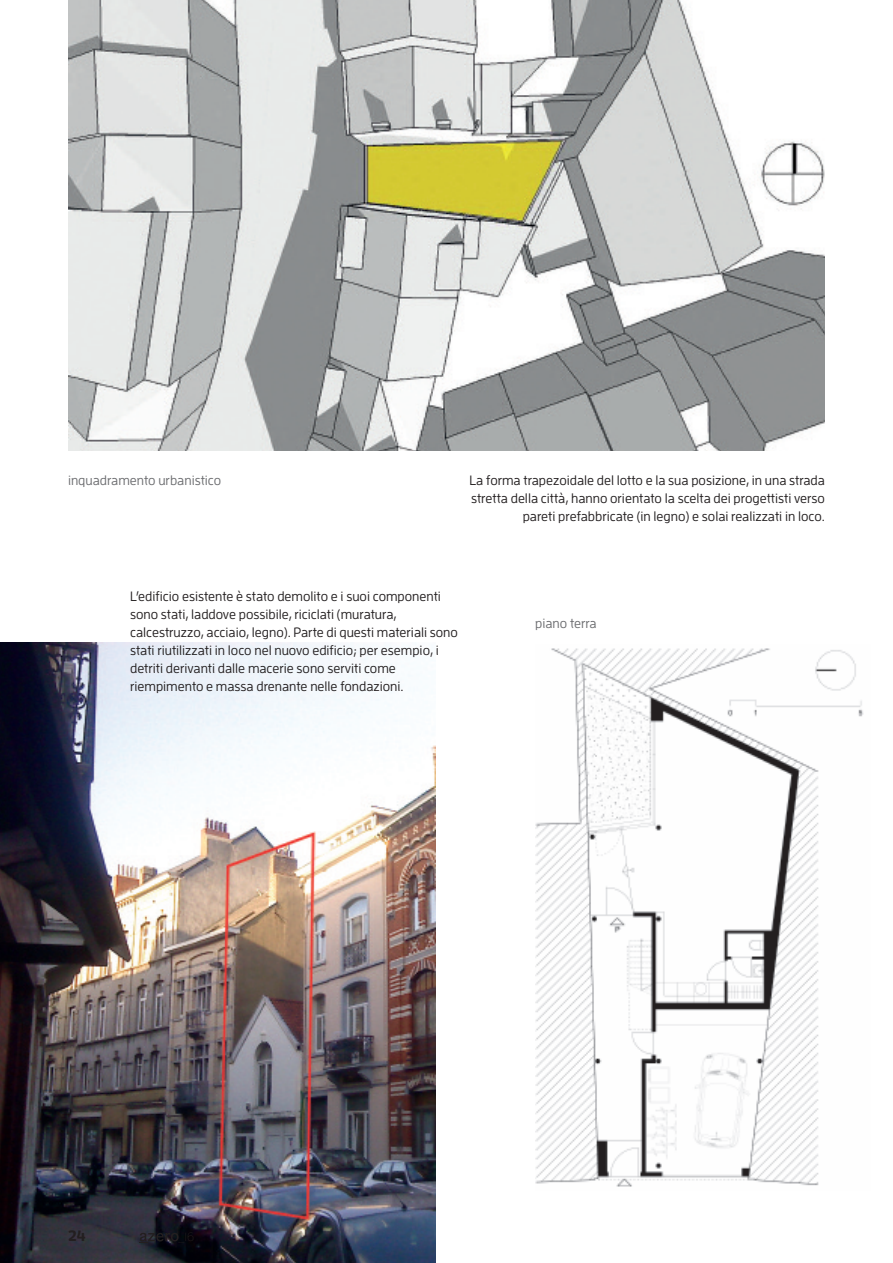
<style>
.page{position:relative;width:893px;height:1263px;background:#fff}
.page>*{position:absolute;margin:0;border:0;box-sizing:border-box;transform-origin:0 0}
.t1{font:700 15px "Enzo OT";color:#231f20}
.t2{font:500 13.5px/18px "Enzo OT";color:#231f20}
.t3{font:500 13.5px "Enzo OT";color:#6c6d70}
</style>
<div class="page">
<img style="left:0;top:642px;width:435px;height:621px">
<svg style="left:139px;top:1233px;width:40px;height:10px"></svg>
<img style="left:68px;top:0;width:757px;height:451px">
<img style="left:535px;top:648px;width:329px;height:539px">
<p class="t3" style="left:68px;top:476px;width:155px">inquadramento urbanistico</p>
<p class="t2" style="left:469px;top:473px;width:357px;text-align:right">La forma trapezoidale del lotto e la sua posizione, in una strada stretta della città, hanno orientato la scelta dei progettisti verso pareti prefabbricate (in legno) e solai realizzati in loco.</p>
<p class="t2" style="left:130px;top:588px;width:329px">L’edificio esistente è stato demolito e i suoi componenti sono stati, laddove possibile, riciclati (muratura, calcestruzzo, acciaio, legno). Parte di questi materiali sono stati riutilizzati in loco nel nuovo edificio; per esempio, i detriti derivanti dalle macerie sono serviti come riempimento e massa drenante nelle fondazioni.</p>
<p class="t3" style="left:535px;top:618px;width:63px">piano terra</p>
<p class="t1" style="left:68px;top:1231px;width:19px">24</p>
</div>
